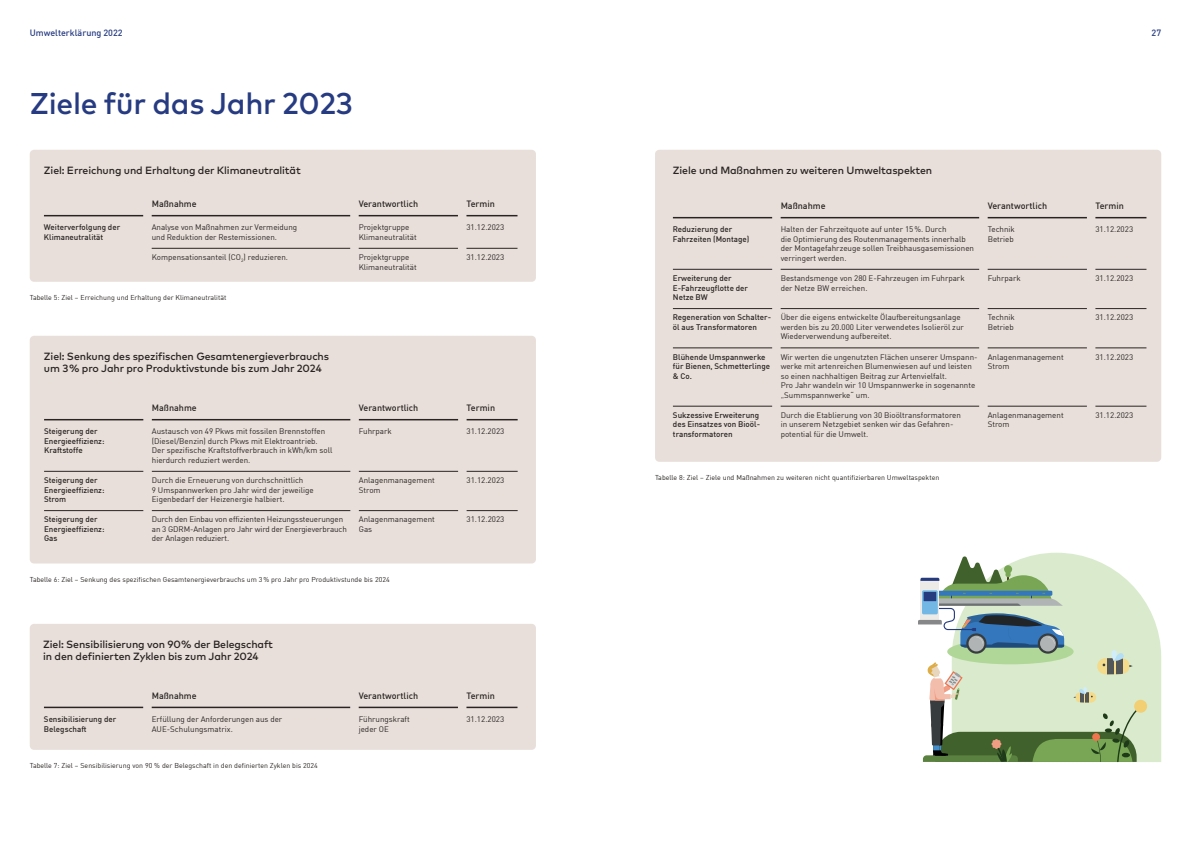
<style>
.page{position:relative;width:1191px;height:842px;background:#fff}
.page>*{position:absolute;margin:0;border:0;box-sizing:border-box;transform-origin:0 0}
.t1{font:500 30px "Mark OT";letter-spacing:-.01em;color:#263b81}
.t2{font:500 10.5px/12px "Mark OT";letter-spacing:-.01em;color:#292422}
.t3{font:500 9px "En BWDIN Pro";color:#292422}
.t4{font:500 9px "En BWDIN Pro";color:#263b81}
.t5{font:8px/9.5px "En BWDIN Pro";color:#292422}
.t6{font:500 8px/9.5px "En BWDIN Pro";color:#292422}
.t7{font:7px "En BWDIN Pro";color:#292422}
</style>
<div class="page">
<div style="left:30px;top:150px;width:506px;height:132px;background:#e8dfda;border-radius:4px"></div>
<hr style="left:152px;top:248px;width:198px;height:1px;background:#292422">
<hr style="left:359px;top:248px;width:99px;height:1px;background:#292422">
<hr style="left:466px;top:248px;width:51px;height:1px;background:#292422">
<hr style="left:44px;top:215px;width:99px;height:1px;background:#292422">
<hr style="left:152px;top:215px;width:198px;height:1px;background:#292422">
<hr style="left:359px;top:215px;width:99px;height:1px;background:#292422">
<hr style="left:466px;top:215px;width:51px;height:1px;background:#292422">
<div style="left:30px;top:336px;width:506px;height:227px;background:#e8dfda;border-radius:4px"></div>
<hr style="left:44px;top:419px;width:99px;height:1px;background:#292422">
<hr style="left:152px;top:419px;width:198px;height:1px;background:#292422">
<hr style="left:359px;top:419px;width:99px;height:1px;background:#292422">
<hr style="left:466px;top:419px;width:51px;height:1px;background:#292422">
<hr style="left:44px;top:471px;width:99px;height:1px;background:#292422">
<hr style="left:152px;top:471px;width:198px;height:1px;background:#292422">
<hr style="left:359px;top:471px;width:99px;height:1px;background:#292422">
<hr style="left:466px;top:471px;width:51px;height:1px;background:#292422">
<hr style="left:44px;top:510px;width:99px;height:1px;background:#292422">
<hr style="left:152px;top:510px;width:198px;height:1px;background:#292422">
<hr style="left:359px;top:510px;width:99px;height:1px;background:#292422">
<hr style="left:466px;top:510px;width:51px;height:1px;background:#292422">
<div style="left:30px;top:624px;width:506px;height:126px;background:#e8dfda;border-radius:4px"></div>
<hr style="left:44px;top:707px;width:99px;height:1px;background:#292422">
<hr style="left:152px;top:707px;width:198px;height:1px;background:#292422">
<hr style="left:359px;top:707px;width:99px;height:1px;background:#292422">
<hr style="left:466px;top:707px;width:51px;height:1px;background:#292422">
<div style="left:655px;top:150px;width:506px;height:312px;background:#e8dfda;border-radius:4px"></div>
<hr style="left:673px;top:217px;width:99px;height:1px;background:#292422">
<hr style="left:780px;top:217px;width:199px;height:1px;background:#292422">
<hr style="left:987px;top:217px;width:100px;height:1px;background:#292422">
<hr style="left:1095px;top:217px;width:51px;height:1px;background:#292422">
<hr style="left:673px;top:269px;width:99px;height:1px;background:#292422">
<hr style="left:780px;top:269px;width:199px;height:1px;background:#292422">
<hr style="left:987px;top:269px;width:100px;height:1px;background:#292422">
<hr style="left:1095px;top:269px;width:51px;height:1px;background:#292422">
<hr style="left:673px;top:308px;width:99px;height:1px;background:#292422">
<hr style="left:780px;top:308px;width:199px;height:1px;background:#292422">
<hr style="left:987px;top:308px;width:100px;height:1px;background:#292422">
<hr style="left:1095px;top:308px;width:51px;height:1px;background:#292422">
<hr style="left:673px;top:348px;width:99px;height:1px;background:#292422">
<hr style="left:780px;top:348px;width:199px;height:1px;background:#292422">
<hr style="left:987px;top:348px;width:100px;height:1px;background:#292422">
<hr style="left:1095px;top:348px;width:51px;height:1px;background:#292422">
<hr style="left:673px;top:406px;width:99px;height:1px;background:#292422">
<hr style="left:780px;top:406px;width:199px;height:1px;background:#292422">
<hr style="left:987px;top:406px;width:100px;height:1px;background:#292422">
<hr style="left:1095px;top:406px;width:51px;height:1px;background:#292422">
<svg style="left:1031px;top:553px;width:130px;height:209px;fill:#d9ebcc"></svg>
<div style="left:1134px;top:700px;width:13px;height:13px;background:#f3cf74;border-radius:50%"></div>
<svg style="left:918px;top:556px;width:221px;height:206px;background:#b4c8af"></svg>
<p class="t4" style="left:30px;top:25px;width:94px">Umwelterklärung 2022</p>
<p class="t4" style="left:1151px;top:25px;width:11px">27</p>
<h1 class="t1" style="left:30px;top:84px;width:325px">Ziele für das Jahr 2023</h1>
<h2 class="t2" style="left:44px;top:164px;width:258px">Ziel: Erreichung und Erhaltung der Klimaneutralität</h2>
<p class="t3" style="left:152px;top:197px;width:46px">Maßnahme</p>
<p class="t3" style="left:359px;top:197px;width:61px">Verantwortlich</p>
<p class="t3" style="left:466px;top:197px;width:30px">Termin</p>
<p class="t6" style="left:44px;top:222px;width:78px">Weiterverfolgung der<br>Klimaneutralität</p>
<p class="t5" style="left:152px;top:222px;width:147px">Analyse von Maßnahmen zur Vermeidung und Reduktion der Restemissionen.</p>
<p class="t5" style="left:359px;top:222px;width:60px">Projektgruppe<br>Klimaneutralität</p>
<p class="t5" style="left:466px;top:222px;width:39px">31.12.2023</p>
<p class="t5" style="left:152px;top:252px;width:138px">Kompensationsanteil (CO<sub>2</sub>) reduzieren.</p>
<p class="t5" style="left:359px;top:252px;width:60px">Projektgruppe<br>Klimaneutralität</p>
<p class="t5" style="left:466px;top:252px;width:39px">31.12.2023</p>
<p class="t7" style="left:30px;top:292px;width:198px">Tabelle 5: Ziel – Erreichung und Erhaltung der Klimaneutralität</p>
<h2 class="t2" style="left:44px;top:350px;width:287px">Ziel: Senkung des spezifischen Gesamtenergieverbrauchs um 3 % pro Jahr pro Produktivstunde bis zum Jahr 2024</h2>
<p class="t3" style="left:152px;top:401px;width:46px">Maßnahme</p>
<p class="t3" style="left:359px;top:401px;width:61px">Verantwortlich</p>
<p class="t3" style="left:466px;top:401px;width:30px">Termin</p>
<p class="t6" style="left:44px;top:426px;width:62px">Steigerung der<br>Energieeffizienz:<br>Kraftstoffe</p>
<p class="t5" style="left:152px;top:426px;width:182px">Austausch von 49 Pkws mit fossilen Brennstoffen (Diesel/Benzin) durch Pkws mit Elektroantrieb.<br>Der spezifische Kraftstoffverbrauch in kWh/km soll hierdurch reduziert werden.</p>
<p class="t5" style="left:359px;top:426px;width:34px">Fuhrpark</p>
<p class="t5" style="left:466px;top:426px;width:39px">31.12.2023</p>
<p class="t6" style="left:44px;top:474px;width:62px">Steigerung der<br>Energieeffizienz:<br>Strom</p>
<p class="t5" style="left:152px;top:475px;width:163px">Durch die Erneuerung von durchschnittlich<br>9 Umspannwerken pro Jahr wird der jeweilige<br>Eigenbedarf der Heizenergie halbiert.</p>
<p class="t5" style="left:359px;top:475px;width:77px">Anlagenmanagement<br>Strom</p>
<p class="t5" style="left:466px;top:475px;width:39px">31.12.2023</p>
<p class="t6" style="left:44px;top:514px;width:62px">Steigerung der<br>Energieeffizienz:<br>Gas</p>
<p class="t5" style="left:152px;top:514px;width:196px">Durch den Einbau von effizienten Heizungssteuerungen an 3 GDRM-Anlagen pro Jahr wird der Energieverbrauch der Anlagen reduziert.</p>
<p class="t5" style="left:359px;top:514px;width:77px">Anlagenmanagement<br>Gas</p>
<p class="t5" style="left:466px;top:514px;width:39px">31.12.2023</p>
<p class="t7" style="left:30px;top:574px;width:361px">Tabelle 6: Ziel – Senkung des spezifischen Gesamtenergieverbrauchs um 3% pro Jahr pro Produktivstunde bis 2024</p>
<h2 class="t2" style="left:43px;top:638px;width:231px">Ziel: Sensibilisierung von 90 % der Belegschaft in den definierten Zyklen bis zum Jahr 2024</h2>
<p class="t3" style="left:152px;top:688px;width:46px">Maßnahme</p>
<p class="t3" style="left:359px;top:688px;width:61px">Verantwortlich</p>
<p class="t3" style="left:466px;top:688px;width:30px">Termin</p>
<p class="t6" style="left:44px;top:713px;width:74px">Sensibilisierung der<br>Belegschaft</p>
<p class="t5" style="left:152px;top:713px;width:132px">Erfüllung der Anforderungen aus der<br>AUE-Schulungsmatrix.</p>
<p class="t5" style="left:359px;top:713px;width:53px">Führungskraft jeder OE</p>
<p class="t5" style="left:466px;top:713px;width:39px">31.12.2023</p>
<p class="t7" style="left:30px;top:760px;width:289px">Tabelle 7: Ziel – Sensibilisierung von 90 % der Belegschaft in den definierten Zyklen bis 2024</p>
<h2 class="t2" style="left:673px;top:164px;width:261px">Ziele und Maßnahmen zu weiteren Umweltaspekten</h2>
<p class="t3" style="left:780px;top:199px;width:46px">Maßnahme</p>
<p class="t3" style="left:987px;top:199px;width:61px">Verantwortlich</p>
<p class="t3" style="left:1095px;top:199px;width:30px">Termin</p>
<p class="t6" style="left:673px;top:224px;width:78px">Reduzierung der<br>Fahrzeiten (Montage)</p>
<p class="t5" style="left:780px;top:224px;width:195px">Halten der Fahrzeitquote auf unter 15%. Durch<br>die Optimierung des Routenmanagements innerhalb der Montagefahrzeuge sollen Treibhausgasemissionen verringert werden.</p>
<p class="t5" style="left:987px;top:224px;width:29px">Technik<br>Betrieb</p>
<p class="t5" style="left:1095px;top:224px;width:39px">31.12.2023</p>
<p class="t6" style="left:673px;top:272px;width:77px">Erweiterung der<br>E-Fahrzeugflotte der<br>Netze BW</p>
<p class="t5" style="left:780px;top:273px;width:185px">Bestandsmenge von 280 E-Fahrzeugen im Fuhrpark der Netze BW erreichen.</p>
<p class="t5" style="left:987px;top:273px;width:34px">Fuhrpark</p>
<p class="t5" style="left:1095px;top:273px;width:39px">31.12.2023</p>
<p class="t6" style="left:673px;top:312px;width:99px">Regeneration von Schalter&shy;öl aus Transformatoren</p>
<p class="t5" style="left:780px;top:312px;width:185px">Über die eigens entwickelte Ölaufbereitungsanlage werden bis zu 20.000 Liter verwendetes Isolieröl zur<br>Wiederverwendung aufbereitet.</p>
<p class="t5" style="left:987px;top:312px;width:29px">Technik<br>Betrieb</p>
<p class="t5" style="left:1095px;top:312px;width:39px">31.12.2023</p>
<p class="t6" style="left:673px;top:351px;width:99px">Blühende Umspannwerke für Bienen, Schmetterlinge &amp; Co.</p>
<p class="t5" style="left:780px;top:351px;width:198px">Wir werten die ungenutzten Flächen unserer Umspann&shy;werke mit artenreichen Blumenwiesen auf und leisten so einen nachhaltigen Beitrag zur Artenvielfalt.<br>Pro Jahr wandeln wir 10 Umspannwerke in sogenannte „Summspannwerke“ um.</p>
<p class="t5" style="left:987px;top:351px;width:77px">Anlagenmanagement<br>Strom</p>
<p class="t5" style="left:1095px;top:351px;width:39px">31.12.2023</p>
<p class="t6" style="left:673px;top:409px;width:89px;text-align:justify">Sukzessive Erweiterung des Einsatzes von Bioöl&shy;transformatoren</p>
<p class="t5" style="left:780px;top:409px;width:182px">Durch die Etablierung von 30 Bioöltransformatoren in unserem Netzgebiet senken wir das Gefahren&shy;potential für die Umwelt.</p>
<p class="t5" style="left:987px;top:409px;width:77px">Anlagenmanagement<br>Strom</p>
<p class="t5" style="left:1095px;top:409px;width:39px">31.12.2023</p>
<p class="t7" style="left:655px;top:472px;width:286px">Tabelle 8: Ziel – Ziele und Maßnahmen zu weiteren nicht quantifizierbaren Umweltaspekten</p>
</div>
